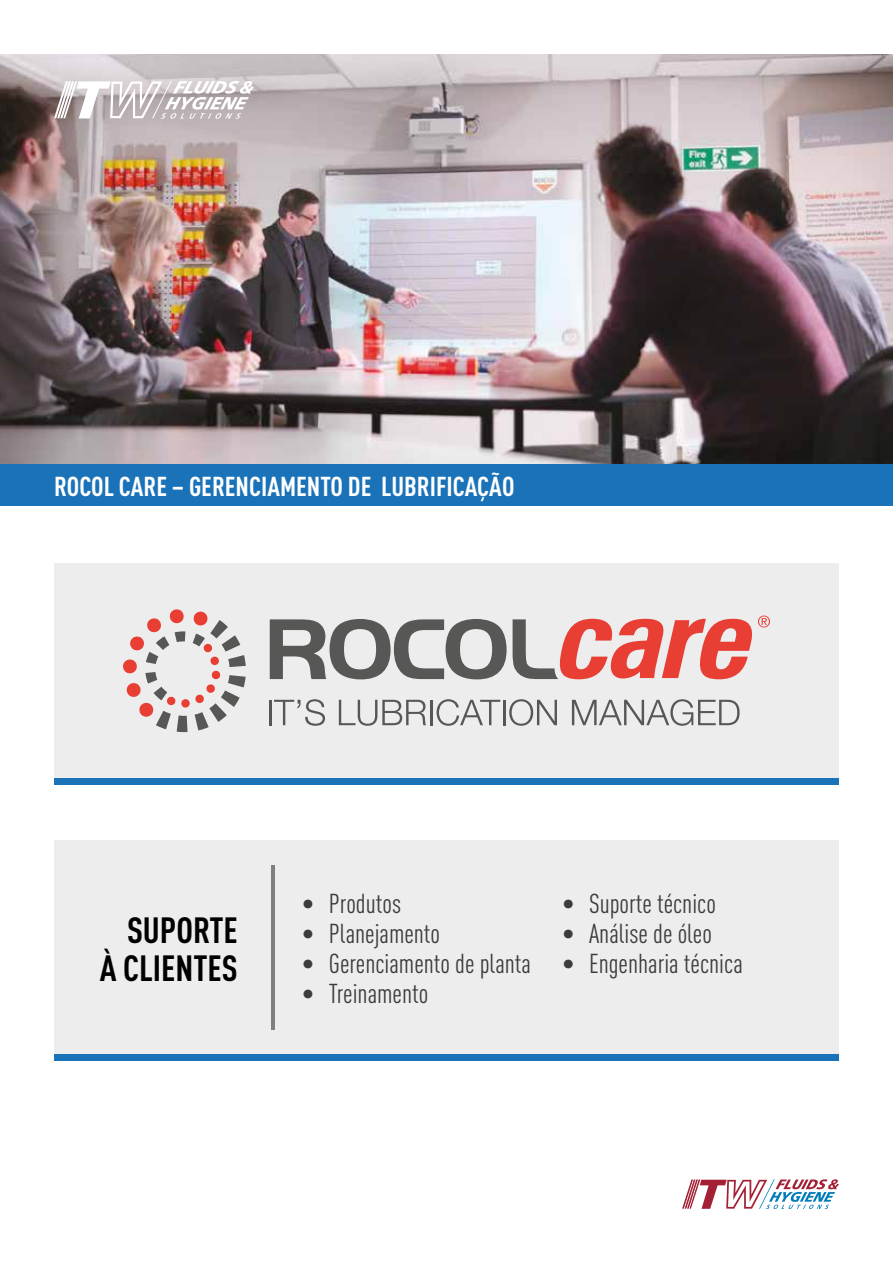
<style>
.page{position:relative;width:893px;height:1263px;background:#fff}
.page>*{position:absolute;margin:0;border:0;box-sizing:border-box;transform-origin:0 0}
.t1{font:700 36px/37.5px "DIN Cond";color:#000;text-align:right}
.t2{font:27px "DIN Cond";color:#3c3c3b}
.t3{font:700 27px "DIN Cond";color:#fff}
</style>
<div class="page">
<div style="left:54px;top:840px;width:785px;height:215px;background:#ededed"></div>
<div style="left:54px;top:563px;width:785px;height:215px;background:#ededed"></div>
<svg style="left:682px;top:1179px;width:157px;height:30px"></svg>
<img style="left:0;top:54px;width:893px;height:411px">
<svg style="left:54px;top:81px;width:200px;height:38px"></svg>
<div style="left:0;top:465px;width:893px;height:41px;background:#1a72b9"></div>
<div style="left:54px;top:1055px;width:785px;height:6px;background:#1a72b9"></div>
<hr style="left:271px;top:865px;width:3px;height:164px;background:#7f7f7f">
<div style="left:54px;top:778px;width:785px;height:6px;background:#1a72b9"></div>
<hr style="left:269px;top:700px;width:2px;height:25px;background:#575756">
<svg style="left:274px;top:699px;width:51px;height:27px"></svg>
<svg style="left:339px;top:700px;width:87px;height:26px"></svg>
<hr style="left:430px;top:700px;width:2px;height:25px;background:#575756">
<svg style="left:437px;top:699px;width:63px;height:27px"></svg>
<hr style="left:503px;top:700px;width:2px;height:25px;background:#575756">
<svg style="left:509px;top:699px;width:48px;height:27px"></svg>
<svg style="left:572px;top:699px;width:168px;height:27px"></svg>
<svg style="left:270px;top:619px;width:237px;height:60px"></svg>
<svg style="left:123px;top:609px;width:123px;height:123px"></svg>
<svg style="left:513px;top:615px;width:257px;height:64px"></svg>
<p class="t3" style="left:54px;top:470px;width:462px">ROCOL CARE – GERENCIAMENTO DE LUBRIFICAÇÃO</p>
<h1 class="t1" style="left:100px;top:910px;width:140px">SUPORTE<br>À CLIENTES</h1>
<p class="t2" style="left:302px;top:888px;width:101px">• Produtos</p>
<p class="t2" style="left:302px;top:918px;width:140px">• Planejamento</p>
<p class="t2" style="left:302px;top:948px;width:231px">• Gerenciamento de planta</p>
<p class="t2" style="left:302px;top:978px;width:128px">• Treinamento</p>
<p class="t2" style="left:562px;top:888px;width:155px">• Suporte técnico</p>
<p class="t2" style="left:562px;top:918px;width:151px">• Análise de óleo</p>
<p class="t2" style="left:562px;top:948px;width:182px">• Engenharia técnica</p>
</div>
